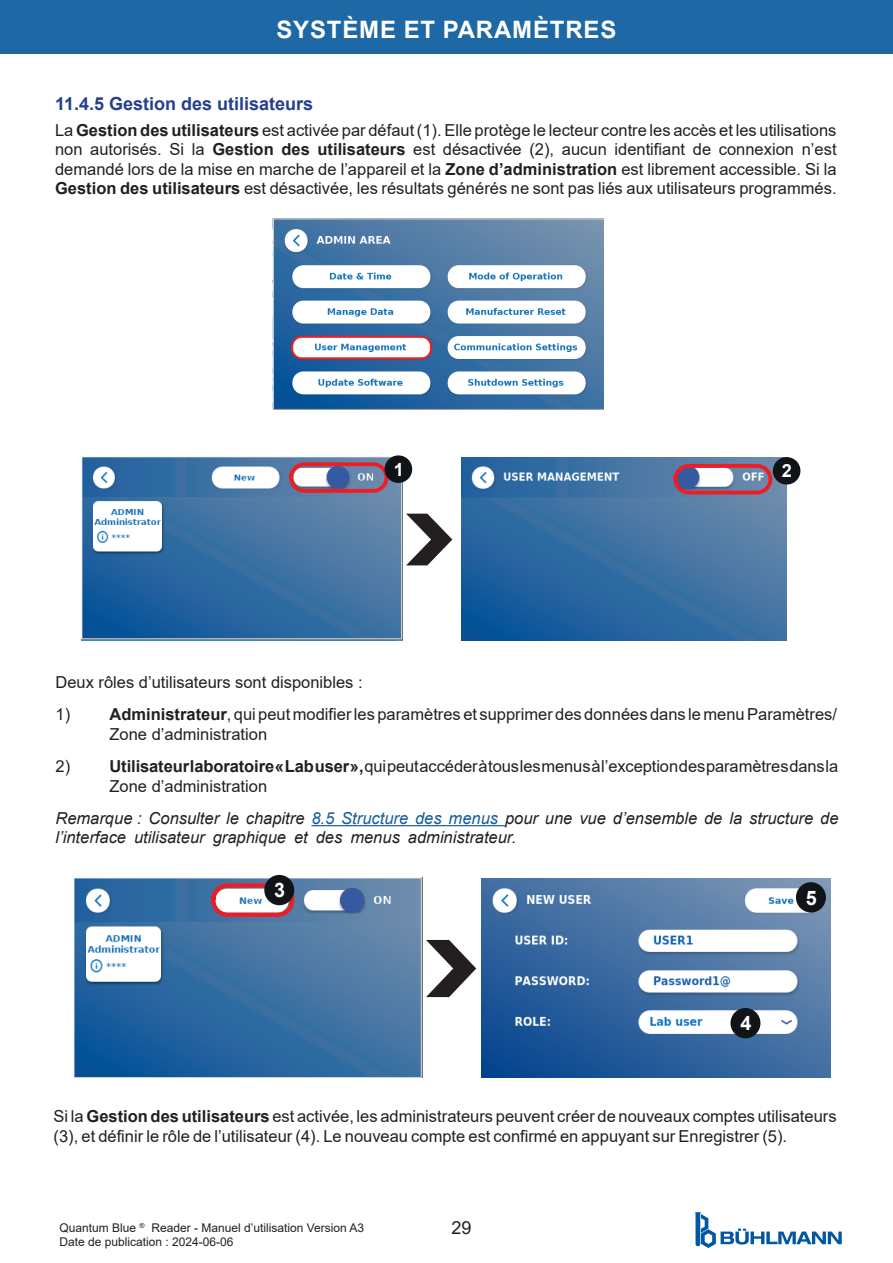
<style>
.page{position:relative;width:893px;height:1263px;background:#fff}
.page>*{position:absolute;margin:0;border:0;box-sizing:border-box;transform-origin:0 0}
.t1{font:700 24px "Arial";letter-spacing:.035em;color:#fff}
.t2{font:700 19.95px "Arial";color:#fff}
.t3{font:700 18.15px "Arial";color:#fff}
.t4{font:700 18px "Arial";color:#253f8e}
.t5{font:18px "Arial";color:#231f20}
.t6{font:16.5px/19.5px "Arial";color:#231f20}
.t7{font:italic 16.5px/19.5px "Arial";color:#231f20}
.t8{font:12px "Arial";color:#231f20}
.s1{font-weight:700}
.s2{color:#175d9e}
</style>
<div class="page">
<div style="left:0;top:0;width:893px;height:53px;background:#1e68a6"></div>
<svg style="left:695px;top:1212px;width:147px;height:36px"></svg>
<img style="left:74px;top:877px;width:348px;height:200px">
<img style="left:481px;top:879px;width:349px;height:198px">
<svg style="left:209px;top:881px;width:87px;height:38px"></svg>
<svg style="left:426px;top:940px;width:50px;height:57px"></svg>
<div style="left:266px;top:877px;width:26px;height:26px;background:#111416;border-radius:50%"></div>
<div style="left:264px;top:875px;width:30px;height:30px;border:4px solid #111416;border-radius:50%"></div>
<div style="left:733px;top:1010px;width:25px;height:26px;background:#111416;border-radius:50%"></div>
<div style="left:730px;top:1008px;width:30px;height:30px;border:4px solid #111416;border-radius:50%"></div>
<div style="left:798px;top:884px;width:26px;height:26px;background:#111416;border-radius:50%"></div>
<div style="left:796px;top:882px;width:30px;height:30px;border:4px solid #111416;border-radius:50%"></div>
<img style="left:81px;top:457px;width:321px;height:183px">
<svg style="left:287px;top:460px;width:103px;height:35px"></svg>
<svg style="left:406px;top:514px;width:46px;height:51px"></svg>
<img style="left:462px;top:457px;width:325px;height:183px">
<div style="left:386px;top:457px;width:24px;height:24px;background:#111416;border-radius:50%"></div>
<div style="left:385px;top:455px;width:27px;height:28px;border:4px solid #111416;border-radius:50%"></div>
<svg style="left:671px;top:462px;width:103px;height:34px"></svg>
<div style="left:775px;top:459px;width:23px;height:24px;background:#111416;border-radius:50%"></div>
<div style="left:773px;top:457px;width:27px;height:28px;border:4px solid #111416;border-radius:50%"></div>
<hr style="left:311px;top:825px;width:194px;height:1px;background:#175d9e">
<img style="left:272px;top:219px;width:332px;height:190px">
<div style="left:291px;top:336px;width:141px;height:23px;border:2px solid #ee1d23;border-radius:9px"></div>
<h1 class="t1" style="left:276px;top:12px;width:342px">SYSTÈME ET PARAMÈTRES</h1>
<p class="t4" style="left:55px;top:91px;width:260px">11.4.5 Gestion des utilisateurs</p>
<p class="t6" style="left:55px;top:120px;width:783px;text-align:justify">La <span class="s1">Gestion des utilisateurs</span> est activée par défaut (1). Elle protège le lecteur contre les accès et les utilisations non autorisés. Si la <span class="s1">Gestion des utilisateurs</span> est désactivée (2), aucun identifiant de connexion n’est demandé lors de la mise en marche de l’appareil et la <span class="s1">Zone d’administration</span> est librement accessible. Si la <span class="s1">Gestion des utilisateurs</span> est désactivée, les résultats générés ne sont pas liés aux utilisateurs programmés.</p>
<p class="t3" style="left:394px;top:457px;width:12px">1</p>
<p class="t3" style="left:782px;top:458px;width:12px">2</p>
<p class="t6" style="left:55px;top:672px;width:309px">Deux rôles d’utilisateurs sont disponibles :</p>
<p class="t6" style="left:109px;top:705px;width:729px;text-indent:-54px">1) <span class="s1">Administrateur</span>, qui peut modifier les paramètres et supprimer des données dans le menu Paramètres/<br>Zone d’administration</p>
<p class="t6" style="left:109px;top:756px;width:730px;text-indent:-54px">2) <span class="s1">Utilisateur laboratoire « Lab user »,</span> qui peut accéder à tous les menus à l’exception des paramètres dans la<br>Zone d’administration</p>
<p class="t7" style="left:55px;top:809px;width:785px">Remarque : Consulter le chapitre <span class="s2">8.5 Structure des menus</span> pour une vue d’ensemble de la structure de l’interface utilisateur graphique et des menus administrateur.</p>
<p class="t2" style="left:274px;top:876px;width:12px">3</p>
<p class="t2" style="left:740px;top:1009px;width:12px">4</p>
<p class="t2" style="left:806px;top:883px;width:12px">5</p>
<p class="t6" style="left:54px;top:1107px;width:784px">Si la <span class="s1">Gestion des utilisateurs</span> est activée, les administrateurs peuvent créer de nouveaux comptes utilisateurs (3), et définir le rôle de l’utilisateur (4). Le nouveau compte est confirmé en appuyant sur Enregistrer (5).</p>
<p class="t8" style="left:60px;top:1219px;width:306px">Quantum Blue <sup>®</sup> Reader - Manuel d’utilisation Version A3</p>
<p class="t5" style="left:451px;top:1215px;width:22px">29</p>
<p class="t8" style="left:60px;top:1234px;width:176px">Date de publication : 2024-06-06</p>
</div>
